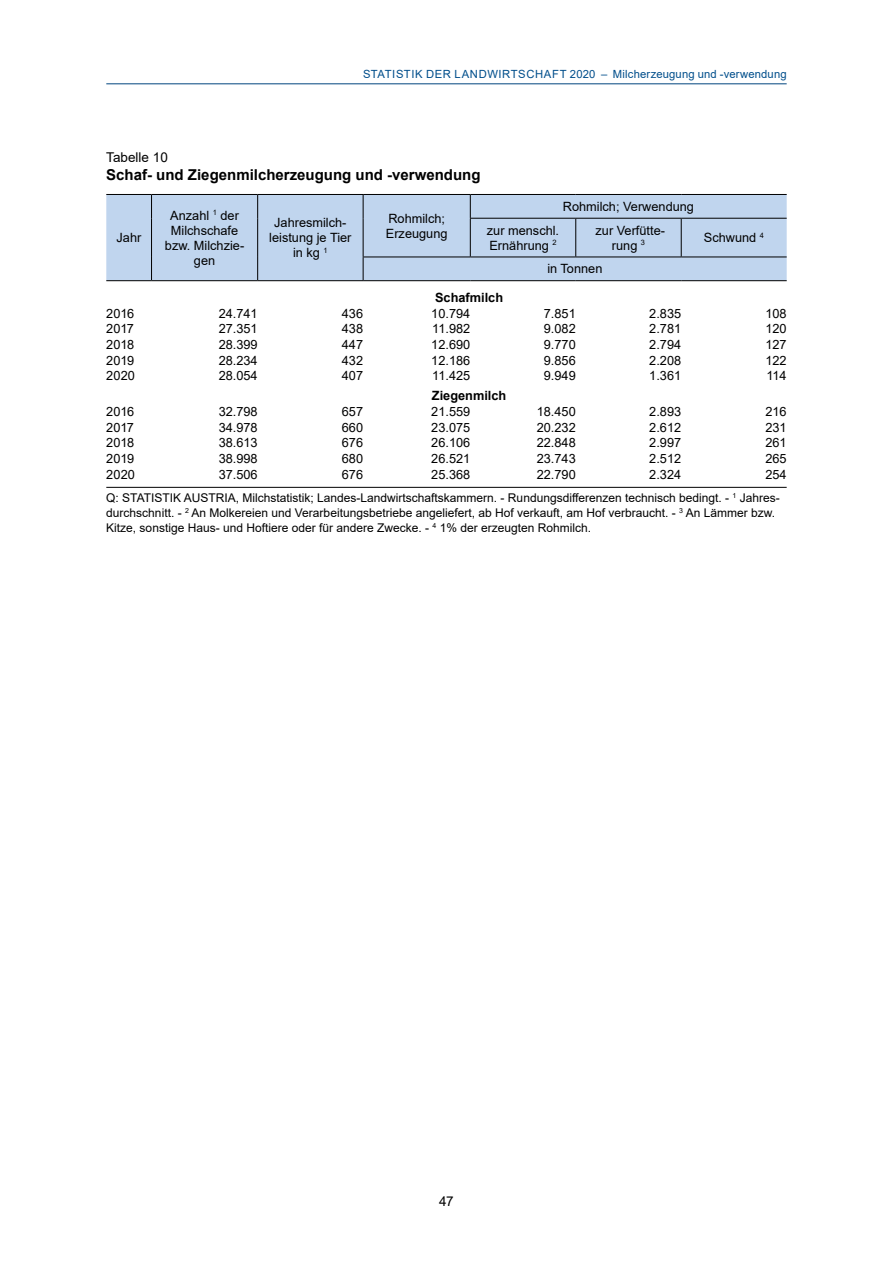
<style>
.page{position:relative;width:893px;height:1263px;background:#fff}
.page>*{position:absolute;margin:0;border:0;box-sizing:border-box;transform-origin:0 0}
.id254{font:700 15px "Arial";color:#000}
.id254-2{font:13.5px "Arial";color:#000}
.id259{font:12.75px "Arial";color:#000}
.id234{font:12.75px/15px "Arial";color:#000;text-align:center}
.id231{font:12.75px "Arial";letter-spacing:-.015em;color:#000}
.id255{font:700 12.75px "Arial";color:#000}
.id233{font:12.75px "Arial";color:#000}
.id261{font:12px/15px "Arial";color:#000}
.t1{font:11.25px "Arial";letter-spacing:.02em;color:#004e8b}
</style>
<div class="page">
<hr style="left:106px;top:83px;width:681px;height:1px;background:#00457e">
<hr style="left:106px;top:487px;width:681px;height:1px;background:#000">
<div style="left:106px;top:195px;width:681px;height:85px;background:#c0d5ee"></div>
<hr style="left:152px;top:194px;width:106px;height:1px;background:#000">
<hr style="left:258px;top:194px;width:105px;height:1px;background:#000">
<hr style="left:363px;top:194px;width:107px;height:1px;background:#000">
<hr style="left:470px;top:194px;width:106px;height:1px;background:#000">
<hr style="left:576px;top:194px;width:105px;height:1px;background:#000">
<hr style="left:681px;top:194px;width:106px;height:1px;background:#000">
<hr style="left:152px;top:280px;width:106px;height:1px;background:#000">
<hr style="left:258px;top:280px;width:105px;height:1px;background:#000">
<hr style="left:363px;top:280px;width:107px;height:1px;background:#000">
<hr style="left:470px;top:280px;width:106px;height:1px;background:#000">
<hr style="left:576px;top:280px;width:105px;height:1px;background:#000">
<hr style="left:681px;top:280px;width:106px;height:1px;background:#000">
<svg style="left:257px;top:195px;width:1px;height:23px"></svg>
<svg style="left:363px;top:195px;width:1px;height:23px"></svg>
<svg style="left:470px;top:195px;width:1px;height:23px"></svg>
<hr style="left:257px;top:218px;width:1px;height:39px;background:#000">
<hr style="left:363px;top:218px;width:1px;height:39px;background:#000">
<svg style="left:257px;top:257px;width:1px;height:23px"></svg>
<hr style="left:106px;top:194px;width:46px;height:1px;background:#000">
<svg style="left:151px;top:195px;width:1px;height:23px"></svg>
<hr style="left:151px;top:218px;width:1px;height:39px;background:#000">
<svg style="left:151px;top:257px;width:1px;height:23px"></svg>
<hr style="left:106px;top:280px;width:46px;height:1px;background:#000">
<hr style="left:470px;top:219px;width:1px;height:38px;background:#000">
<hr style="left:575px;top:219px;width:1px;height:38px;background:#000">
<hr style="left:681px;top:219px;width:1px;height:38px;background:#000">
<svg style="left:363px;top:258px;width:1px;height:22px"></svg>
<hr style="left:470px;top:218px;width:106px;height:1px;background:#000">
<hr style="left:576px;top:218px;width:105px;height:1px;background:#000">
<hr style="left:681px;top:218px;width:106px;height:1px;background:#000">
<hr style="left:363px;top:257px;width:107px;height:1px;background:#000">
<hr style="left:470px;top:257px;width:106px;height:1px;background:#000">
<hr style="left:576px;top:257px;width:105px;height:1px;background:#000">
<hr style="left:681px;top:257px;width:106px;height:1px;background:#000">
<p class="t1" style="left:363px;top:66px;width:425px">STATISTIK DER LANDWIRTSCHAFT 2020 – Milcherzeugung und -verwendung</p>
<p class="id254-2" style="left:106px;top:148px;width:63px">Tabelle 10</p>
<p class="id254" style="left:106px;top:164px;width:376px">Schaf- und Ziegenmilcherzeugung und -verwendung</p>
<p class="id233" style="left:116px;top:229px;width:27px">Jahr</p>
<p class="id234" style="left:563px;top:199px;width:133px">Rohmilch; Verwendung</p>
<p class="id234" style="left:165px;top:208px;width:81px">Anzahl <sup>1</sup> der<br>Milchschafe bzw. Milchzie&shy;gen</p>
<p class="id234" style="left:269px;top:215px;width:84px">Jahresmilch&shy;leistung je Tier in kg <sup>1</sup></p>
<p class="id234" style="left:386px;top:211px;width:63px;text-align:left">Rohmilch;<br>Erzeugung</p>
<p class="id234" style="left:487px;top:223px;width:74px;text-align:left">zur menschl.<br>Ernährung <sup>2</sup></p>
<p class="id234" style="left:595px;top:223px;width:71px">zur Verfütte&shy;rung <sup>3</sup></p>
<p class="id234" style="left:704px;top:230px;width:62px">Schwund <sup>4</sup></p>
<p class="id234" style="left:547px;top:261px;width:57px">in Tonnen</p>
<p class="id255" style="left:435px;top:288px;width:70px">Schafmilch</p>
<p class="id231" style="left:106px;top:304px;width:30px">2016</p>
<p class="id259" style="left:219px;top:304px;width:40px">24.741</p>
<p class="id259" style="left:342px;top:304px;width:23px">436</p>
<p class="id259" style="left:431px;top:304px;width:40px">10.794</p>
<p class="id259" style="left:544px;top:304px;width:33px">7.851</p>
<p class="id259" style="left:649px;top:304px;width:33px">2.835</p>
<p class="id259" style="left:765px;top:304px;width:23px">108</p>
<p class="id231" style="left:106px;top:320px;width:29px">2017</p>
<p class="id259" style="left:219px;top:320px;width:40px">27.351</p>
<p class="id259" style="left:342px;top:320px;width:23px">438</p>
<p class="id259" style="left:432px;top:320px;width:40px">11.982</p>
<p class="id259" style="left:544px;top:320px;width:33px">9.082</p>
<p class="id259" style="left:649px;top:320px;width:33px">2.781</p>
<p class="id259" style="left:765px;top:320px;width:23px">120</p>
<p class="id231" style="left:106px;top:336px;width:29px">2018</p>
<p class="id259" style="left:219px;top:336px;width:40px">28.399</p>
<p class="id259" style="left:342px;top:336px;width:23px">447</p>
<p class="id259" style="left:431px;top:336px;width:40px">12.690</p>
<p class="id259" style="left:544px;top:336px;width:33px">9.770</p>
<p class="id259" style="left:649px;top:336px;width:33px">2.794</p>
<p class="id259" style="left:765px;top:336px;width:23px">127</p>
<p class="id231" style="left:106px;top:351px;width:29px">2019</p>
<p class="id259" style="left:219px;top:351px;width:40px">28.234</p>
<p class="id259" style="left:342px;top:351px;width:23px">432</p>
<p class="id259" style="left:431px;top:351px;width:40px">12.186</p>
<p class="id259" style="left:544px;top:351px;width:33px">9.856</p>
<p class="id259" style="left:649px;top:351px;width:33px">2.208</p>
<p class="id259" style="left:765px;top:351px;width:23px">122</p>
<p class="id231" style="left:106px;top:367px;width:30px">2020</p>
<p class="id259" style="left:219px;top:367px;width:40px">28.054</p>
<p class="id259" style="left:342px;top:367px;width:23px">407</p>
<p class="id259" style="left:432px;top:367px;width:40px">11.425</p>
<p class="id259" style="left:544px;top:367px;width:33px">9.949</p>
<p class="id259" style="left:649px;top:367px;width:33px">1.361</p>
<p class="id259" style="left:766px;top:367px;width:22px">114</p>
<p class="id255" style="left:432px;top:387px;width:76px">Ziegenmilch</p>
<p class="id231" style="left:106px;top:403px;width:30px">2016</p>
<p class="id259" style="left:219px;top:403px;width:40px">32.798</p>
<p class="id259" style="left:342px;top:403px;width:23px">657</p>
<p class="id259" style="left:431px;top:403px;width:40px">21.559</p>
<p class="id259" style="left:537px;top:403px;width:40px">18.450</p>
<p class="id259" style="left:649px;top:403px;width:33px">2.893</p>
<p class="id259" style="left:765px;top:403px;width:23px">216</p>
<p class="id231" style="left:106px;top:418px;width:29px">2017</p>
<p class="id259" style="left:219px;top:418px;width:40px">34.978</p>
<p class="id259" style="left:342px;top:418px;width:23px">660</p>
<p class="id259" style="left:431px;top:418px;width:40px">23.075</p>
<p class="id259" style="left:537px;top:418px;width:40px">20.232</p>
<p class="id259" style="left:649px;top:418px;width:33px">2.612</p>
<p class="id259" style="left:765px;top:418px;width:23px">231</p>
<p class="id231" style="left:106px;top:434px;width:29px">2018</p>
<p class="id259" style="left:219px;top:434px;width:40px">38.613</p>
<p class="id259" style="left:342px;top:434px;width:23px">676</p>
<p class="id259" style="left:431px;top:434px;width:40px">26.106</p>
<p class="id259" style="left:537px;top:434px;width:40px">22.848</p>
<p class="id259" style="left:649px;top:434px;width:33px">2.997</p>
<p class="id259" style="left:765px;top:434px;width:23px">261</p>
<p class="id231" style="left:106px;top:450px;width:29px">2019</p>
<p class="id259" style="left:219px;top:450px;width:40px">38.998</p>
<p class="id259" style="left:342px;top:450px;width:23px">680</p>
<p class="id259" style="left:431px;top:450px;width:40px">26.521</p>
<p class="id259" style="left:537px;top:450px;width:40px">23.743</p>
<p class="id259" style="left:649px;top:450px;width:33px">2.512</p>
<p class="id259" style="left:765px;top:450px;width:23px">265</p>
<p class="id231" style="left:106px;top:465px;width:30px">2020</p>
<p class="id259" style="left:219px;top:465px;width:40px">37.506</p>
<p class="id259" style="left:342px;top:465px;width:23px">676</p>
<p class="id259" style="left:431px;top:465px;width:40px">25.368</p>
<p class="id259" style="left:537px;top:465px;width:40px">22.790</p>
<p class="id259" style="left:649px;top:465px;width:33px">2.324</p>
<p class="id259" style="left:765px;top:465px;width:23px">254</p>
<p class="id261" style="left:106px;top:491px;width:675px">Q: STATISTIK AUSTRIA, Milchstatistik; Landes-Landwirtschaftskammern. - Rundungsdifferenzen technisch bedingt. - <sup>1</sup> Jahres&shy;durchschnitt. - <sup>2</sup> An Molkereien und Verarbeitungsbetriebe angeliefert, ab Hof verkauft, am Hof verbraucht. - <sup>3</sup> An Lämmer bzw.<br>Kitze, sonstige Haus- und Hoftiere oder für andere Zwecke. - <sup>4</sup> 1% der erzeugten Rohmilch.</p>
<p class="id254-2" style="left:439px;top:1192px;width:16px">47</p>
</div>
